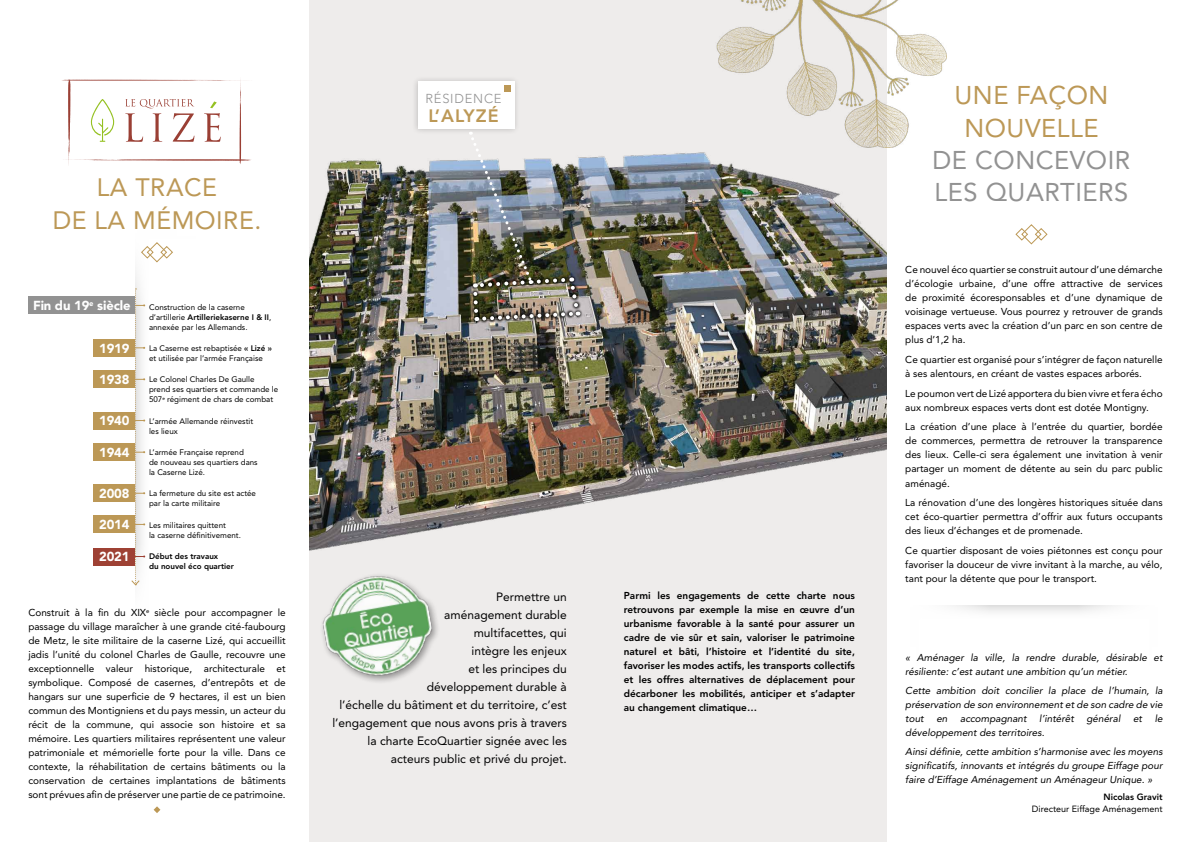
<style>
.page{position:relative;width:1191px;height:842px;background:#fff}
.page>*{position:absolute;margin:0;border:0;box-sizing:border-box;transform-origin:0 0}
.t1{font:25.5px/32.3px "Avenir LT Std";letter-spacing:.02em;color:#929292}
.t2{font:25.5px/32.3px "Avenir LT Std";letter-spacing:.02em;color:#bc9856;text-align:center}
.t3{font:25px/33px "Avenir LT Std";letter-spacing:.02em;color:#bc9856;text-align:center}
.t4{font:800 17.9px "Avenir LT Std";letter-spacing:.06em;color:#bc9856}
.t5{font:900 13px "Avenir LT Std";letter-spacing:-.01em;color:#fff}
.t6{font:300 12.9px "Avenir LT Std";letter-spacing:.06em;color:#929292}
.t7{font:12px/18px "Avenir LT Std";color:#000;text-align:right}
.t8{font:10px/14px "Avenir LT Std";color:#000;text-align:justify}
.t9{font:italic 10px/14px "Avenir LT Std";color:#000}
.t10{font:800 10px/14px "Avenir LT Std";color:#000;text-align:justify}
.t11{font:9px "Avenir LT Std";color:#000}
.t12{font:800 9px "Avenir LT Std";color:#000}
.t13{font:8px/10px "Avenir LT Std";color:#000}
.t14{font:800 8px/10px "Avenir LT Std";color:#000}
.s1{font-weight:800}
</style>
<div class="page">
<div style="left:310px;top:0;width:577px;height:842px;background:#eeeceb"></div>
<img style="left:310px;top:152px;width:577px;height:399px">
<svg style="left:141px;top:242px;width:32px;height:21px"></svg>
<svg style="left:1015px;top:224px;width:32px;height:21px"></svg>
<svg style="left:154px;top:806px;width:6px;height:7px"></svg>
<svg style="left:62px;top:79px;width:189px;height:86px"></svg>
<div style="left:28px;top:297px;width:107px;height:17px;background:#929292"></div>
<div style="left:93px;top:339px;width:42px;height:17px;background:#bc9856"></div>
<div style="left:93px;top:371px;width:42px;height:17px;background:#bc9856"></div>
<div style="left:93px;top:412px;width:42px;height:17px;background:#bc9856"></div>
<div style="left:93px;top:444px;width:42px;height:17px;background:#bc9856"></div>
<div style="left:93px;top:485px;width:42px;height:17px;background:#bc9856"></div>
<div style="left:93px;top:516px;width:42px;height:17px;background:#bc9856"></div>
<div style="left:93px;top:548px;width:42px;height:17px;background:#9e4134"></div>
<svg style="left:129px;top:288px;width:16px;height:298px"></svg>
<div style="left:412px;top:76px;width:108px;height:59px;background:#000;opacity:.2"></div>
<div style="left:418px;top:82px;width:96px;height:47px;background:#fff"></div>
<div style="left:504px;top:85px;width:7px;height:6px;background:#bc9856"></div>
<img style="left:322px;top:575px;width:116px;height:107px">
<div style="left:469px;top:274px;width:114px;height:50px;background:#000;opacity:.75"></div>
<img style="left:469px;top:132px;width:111px;height:191px">
<img style="left:716px;top:0;width:230px;height:148px">
<h2 class="t3" style="left:53px;top:171px;width:210px">LA TRACE<br>DE LA MÉMOIRE.</h2>
<h3 class="t5" style="left:33px;top:298px;width:99px">Fin du 19<sup>e</sup> siècle</h3>
<h3 class="t5" style="left:99px;top:340px;width:32px">1919</h3>
<h3 class="t5" style="left:99px;top:372px;width:32px">1938</h3>
<h3 class="t5" style="left:99px;top:413px;width:32px">1940</h3>
<h3 class="t5" style="left:99px;top:445px;width:32px">1944</h3>
<h3 class="t5" style="left:99px;top:486px;width:32px">2008</h3>
<h3 class="t5" style="left:99px;top:517px;width:32px">2014</h3>
<h3 class="t5" style="left:99px;top:549px;width:32px">2021</h3>
<p class="t13" style="left:149px;top:302px;width:124px">Construction de la caserne d’artillerie <span class="s1">Artilleriekaserne I &amp; II</span>, annexée par les Allemands.</p>
<p class="t13" style="left:149px;top:343px;width:124px">La Caserne est rebaptisée <span class="s1">« Lizé » </span>et utilisée par l’armée Française</p>
<p class="t13" style="left:149px;top:375px;width:131px">Le Colonel Charles De Gaulle<br>prend ses quartiers et commande le<br>507<sup>e</sup> régiment de chars de combat</p>
<p class="t13" style="left:149px;top:416px;width:106px">L’armée Allemande réinvestit les lieux</p>
<p class="t13" style="left:149px;top:447px;width:110px">L’armée Française reprend<br>de nouveau ses quartiers dans la Caserne Lizé.</p>
<p class="t13" style="left:149px;top:489px;width:109px">La fermeture du site est actée par la carte militaire</p>
<p class="t13" style="left:149px;top:520px;width:93px">Les militaires quittent<br>la caserne définitivement.</p>
<p class="t14" style="left:149px;top:551px;width:86px">Début des travaux<br>du nouvel éco quartier</p>
<p class="t8" style="left:28px;top:606px;width:259px">Construit à la fin du XIX<sup>e</sup> siècle pour accompagner le passage du village maraîcher à une grande cité-faubourg de Metz, le site militaire de la caserne Lizé, qui accueillit jadis l’unité du colonel Charles de Gaulle, recouvre une exceptionnelle valeur historique, architecturale et symbolique. Composé de casernes, d’entrepôts et de hangars sur une superficie de 9 hectares, il est un bien commun des Montigniens et du pays messin, un acteur du récit de la commune, qui associe son histoire et sa mémoire. Les quartiers militaires représentent une valeur patrimoniale et mémorielle forte pour la ville. Dans ce contexte, la réhabilitation de certains bâtiments ou la conservation de certaines implantations de bâtiments sont prévues afin de préserver une partie de ce patrimoine.</p>
<p class="t6" style="left:425px;top:91px;width:77px">RÉSIDENCE</p>
<h3 class="t4" style="left:428px;top:106px;width:72px">L’ALYZÉ</h3>
<p class="t7" style="left:332px;top:588px;width:236px">Permettre un<br>aménagement durable<br>multifacettes, qui<br>intègre les enjeux<br>et les principes du<br>développement durable à<br>l’échelle du bâtiment et du territoire, c’est l’engagement que nous avons pris à travers la charte EcoQuartier signée avec les acteurs public et privé du projet.</p>
<p class="t10" style="left:624px;top:589px;width:233px">Parmi les engagements de cette charte nous retrouvons par exemple la mise en œuvre d’un urbanisme favorable à la santé pour assurer un cadre de vie sûr et sain, valoriser le patrimoine naturel et bâti, l’histoire et l’identité du site, favoriser les modes actifs, les transports collectifs et les offres alternatives de déplacement pour décarboner les mobilités, anticiper et s’adapter au changement climatique…</p>
<h1 class="t2" style="left:954px;top:80px;width:155px">UNE FAÇON<br>NOUVELLE</h1>
<h1 class="t1" style="left:932px;top:144px;width:199px">DE CONCEVOIR<br>LES QUARTIERS</h1>
<p class="t8" style="left:905px;top:263px;width:259px">Ce nouvel éco quartier se construit autour d’une démarche d’écologie urbaine, d’une offre attractive de services de proximité écoresponsables et d’une dynamique de voisinage vertueuse. Vous pourrez y retrouver de grands espaces verts avec la création d’un parc en son centre de plus d’1,2 ha.</p>
<p class="t8" style="left:905px;top:353px;width:259px">Ce quartier est organisé pour s’intégrer de façon naturelle à ses alentours, en créant de vastes espaces arborés.</p>
<p class="t8" style="left:905px;top:386px;width:259px">Le poumon vert de Lizé apportera du bien vivre et fera écho aux nombreux espaces verts dont est dotée Montigny.</p>
<p class="t8" style="left:905px;top:420px;width:259px">La création d’une place à l’entrée du quartier, bordée de commerces, permettra de retrouver la transparence des lieux. Celle-ci sera également une invitation à venir partager un moment de détente au sein du parc public aménagé.</p>
<p class="t8" style="left:905px;top:496px;width:259px">La rénovation d’une des longères historiques située dans cet éco-quartier permettra d’offrir aux futurs occupants des lieux d’échanges et de promenade.</p>
<p class="t8" style="left:905px;top:543px;width:259px">Ce quartier disposant de voies piétonnes est conçu pour favoriser la douceur de vivre invitant à la marche, au vélo, tant pour la détente que pour le transport.</p>
<p class="t9" style="left:905px;top:651px;width:259px">« Aménager la ville, la rendre durable, désirable et résiliente: c’est autant une ambition qu’un métier.</p>
<p class="t9" style="left:905px;top:684px;width:259px;text-align:justify">Cette ambition doit concilier la place de l’humain, la préservation de son environnement et de son cadre de vie tout</p>
<p class="t9" style="left:936px;top:712px;width:13px">en</p>
<p class="t9" style="left:960px;top:712px;width:68px">accompagnant</p>
<p class="t9" style="left:1039px;top:712px;width:36px">l’intérêt</p>
<p class="t9" style="left:1086px;top:712px;width:35px">général</p>
<p class="t9" style="left:1133px;top:712px;width:11px">et</p>
<p class="t9" style="left:1154px;top:712px;width:9px">le</p>
<p class="t9" style="left:905px;top:723px;width:259px;line-height:18.8px">développement des territoires.<br>Ainsi définie, cette ambition s’harmonise avec les moyens</p>
<p class="t9" style="left:905px;top:758px;width:259px">significatifs, innovants et intégrés du groupe Eiffage pour faire d’Eiffage Aménagement un Aménageur Unique. »</p>
<p class="t12" style="left:1103px;top:791px;width:61px">Nicolas Gravit</p>
<p class="t11" style="left:1031px;top:803px;width:132px">Directeur Eiffage Aménagement</p>
</div>
